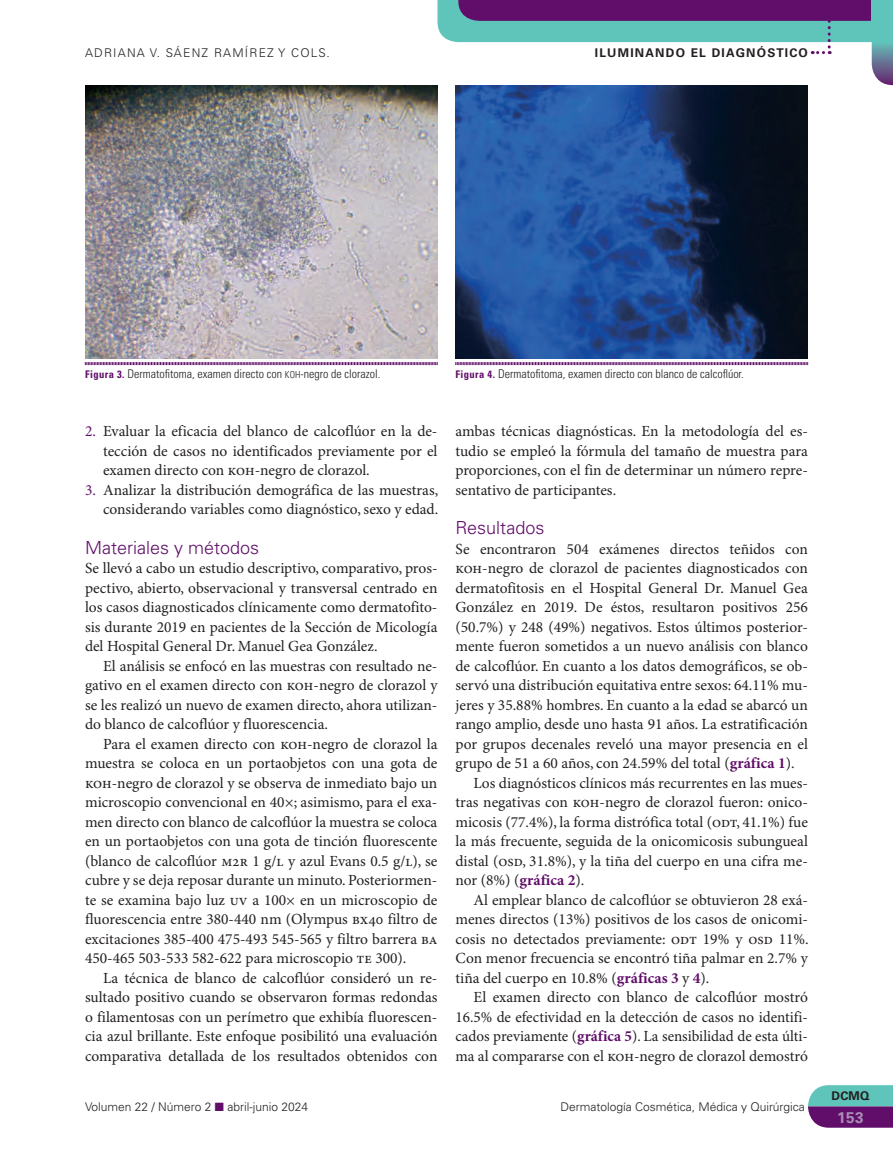
<style>
.page{position:relative;width:893px;height:1149px;background:#fff}
.page>*{position:absolute;margin:0;border:0;box-sizing:border-box;transform-origin:0 0}
.t1{font:300 18px "Univers LT Std";color:#600e69}
.t2{font:15.45px/19.5px "Minion Pro";color:#231f20;text-align:justify}
.t3{font:700 15.45px "Univers LT Std";color:#aa8cb4}
.t4{font:300 condensed 12px "Univers LT Std";color:#231f20}
.t5{font:300 12px "Univers LT Std";color:#231f20}
.t6{font:700 12px "Univers LT Std";letter-spacing:.1em;color:#231f20}
.t7{font:300 12px "Univers LT Std";letter-spacing:.1em;color:#231f20}
.s1{font-weight:700;font-size:10.5px;color:#600e69}
.s2{font-family:"Univers LT Std Light Cn SC800";font-weight:400;font-stretch:normal;font-size:9.6px}
.s3{color:#600e69}
.s4{font-weight:700;color:#600e69}
</style>
<div class="page">
<svg style="left:437px;top:0;width:456px;height:85px"></svg>
<svg style="left:808px;top:1085px;width:85px;height:42px;background:#687297"></svg>
<div style="left:872px;top:0;width:21px;height:42px;background:#5fc4b9"></div>
<svg style="left:85px;top:362px;width:353px;height:3px"></svg>
<svg style="left:455px;top:362px;width:353px;height:3px"></svg>
<img style="left:85px;top:85px;width:352px;height:273px">
<img style="left:455px;top:85px;width:353px;height:273px">
<p class="t7" style="left:85px;top:46px;width:246px">ADRIANA V. SÁENZ RAMÍREZ Y COLS.</p>
<p class="t6" style="left:595px;top:46px;width:215px">ILUMINANDO EL DIAGNÓSTICO</p>
<p class="t4" style="left:85px;top:366px;width:297px"><span class="s1">Figura 3.</span> Dermatofitoma, examen directo con <span class="s2">koh</span>-negro de clorazol.</p>
<p class="t4" style="left:455px;top:366px;width:290px"><span class="s1">Figura 4.</span> Dermatofitoma, examen directo con blanco de calcoflúor.</p>
<p class="t2" style="left:103px;top:422px;width:336px;text-indent:-18px"><span class="s3">2.</span> Evaluar la eficacia del blanco de calcoflúor en la de&shy;tección de casos no identificados previamente por el examen directo con koh-negro de clorazol.</p>
<p class="t2" style="left:85px;top:480px;width:355px;text-align:right"><span class="s3">3.</span> Analizar la distribución demográfica de las muestras, considerando variables como diagnóstico, sexo y edad.</p>
<p class="t1" style="left:85px;top:536px;width:176px">Materiales y métodos</p>
<p class="t2" style="left:85px;top:558px;width:354px">Se llevó a cabo un estudio descriptivo, comparativo, pros&shy;pectivo, abierto, observacional y transversal centrado en los casos diagnosticados clínicamente como dermatofito&shy;sis durante 2019 en pacientes de la Sección de Micología del Hospital General Dr. Manuel Gea González.</p>
<p class="t2" style="left:85px;top:656px;width:354px;text-indent:18px">El análisis se enfocó en las muestras con resultado ne&shy;gativo en el examen directo con koh-negro de clorazol y se les realizó un nuevo de examen directo, ahora utilizan&shy;do blanco de calcoflúor y fluorescencia.</p>
<p class="t2" style="left:85px;top:734px;width:354px;text-indent:18px">Para el examen directo con koh-negro de clorazol la muestra se coloca en un portaobjetos con una gota de koh-negro de clorazol y se observa de inmediato bajo un microscopio convencional en 40×; asimismo, para el exa&shy;men directo con blanco de calcoflúor la muestra se coloca en un portaobjetos con una gota de tinción fluorescente (blanco de calcoflúor m2r 1 g/l y azul Evans 0.5 g/l), se cubre y se deja reposar durante un minuto. Posteriormen&shy;te se examina bajo luz uv a 100× en un microscopio de fluorescencia entre 380-440 nm (Olympus bx40 filtro de excitaciones 385-400 475-493 545-565 y filtro barrera ba 450-465 503-533 582-622 para microscopio te 300).</p>
<p class="t2" style="left:85px;top:968px;width:354px;text-indent:18px">La técnica de blanco de calcoflúor consideró un re&shy;sultado positivo cuando se observaron formas redondas o filamentosas con un perímetro que exhibía fluorescen&shy;cia azul brillante. Este enfoque posibilitó una evaluación comparativa detallada de los resultados obtenidos con</p>
<p class="t5" style="left:85px;top:1099px;width:225px">Volumen 22 / Número 2 <span class="s3">■</span> abril-junio 2024</p>
<p class="t2" style="left:455px;top:422px;width:354px">ambas técnicas diagnósticas. En la metodología del es&shy;tudio se empleó la fórmula del tamaño de muestra para proporciones, con el fin de determinar un número repre&shy;sentativo de participantes.</p>
<p class="t1" style="left:455px;top:516px;width:91px">Resultados</p>
<p class="t2" style="left:455px;top:539px;width:354px">Se encontraron 504 exámenes directos teñidos con</p>
<p class="t2" style="left:455px;top:558px;width:354px">koh-negro de clorazol de pacientes diagnosticados con</p>
<p class="t2" style="left:455px;top:578px;width:354px">dermatofitosis en el Hospital General Dr. Manuel Gea</p>
<p class="t2" style="left:455px;top:597px;width:354px">González en 2019. De éstos, resultaron positivos 256</p>
<p class="t2" style="left:455px;top:617px;width:354px">(50.7%) y 248 (49%) negativos. Estos últimos posterior-</p>
<p class="t2" style="left:455px;top:636px;width:354px">mente fueron sometidos a un nuevo análisis con blanco</p>
<p class="t2" style="left:455px;top:656px;width:354px">de calcoflúor. En cuanto a los datos demográficos, se ob-</p>
<p class="t2" style="left:455px;top:675px;width:354px">servó una distribución equitativa entre sexos: 64.11% mu-</p>
<p class="t2" style="left:455px;top:695px;width:354px">jeres y 35.88% hombres. En cuanto a la edad se abarcó un</p>
<p class="t2" style="left:455px;top:714px;width:354px">rango amplio, desde uno hasta 91 años. La estratificación</p>
<p class="t2" style="left:455px;top:734px;width:354px">por grupos decenales reveló una mayor presencia en el</p>
<p class="t2" style="left:455px;top:753px;width:341px">grupo de 51 a 60 años, con 24.59% del total (<span class="s4">gráfica 1</span>).</p>
<p class="t2" style="left:473px;top:773px;width:336px">Los diagnósticos clínicos más recurrentes en las mues-</p>
<p class="t2" style="left:455px;top:792px;width:354px">tras negativas con koh-negro de clorazol fueron: onico-</p>
<p class="t2" style="left:455px;top:812px;width:354px">micosis (77.4%), la forma distrófica total (odt, 41.1%) fue</p>
<p class="t2" style="left:455px;top:831px;width:354px">la más frecuente, seguida de la onicomicosis subungueal</p>
<p class="t2" style="left:455px;top:851px;width:354px">distal (osd, 31.8%), y la tiña del cuerpo en una cifra me-</p>
<p class="t2" style="left:455px;top:870px;width:130px">nor (8%) (<span class="s4">gráfica 2</span>).</p>
<p class="t2" style="left:473px;top:890px;width:336px">Al emplear blanco de calcoflúor se obtuvieron 28 exá-</p>
<p class="t2" style="left:455px;top:909px;width:354px">menes directos (13%) positivos de los casos de onicomi-</p>
<p class="t2" style="left:455px;top:929px;width:355px">cosis no detectados previamente: odt 19% y osd 11%.</p>
<p class="t2" style="left:455px;top:948px;width:354px">Con menor frecuencia se encontró tiña palmar en 2.7% y</p>
<p class="t2" style="left:455px;top:968px;width:255px">tiña del cuerpo en 10.8% (<span class="s4">gráficas 3</span> y <span class="s4">4</span>).</p>
<p class="t2" style="left:473px;top:987px;width:336px">El examen directo con blanco de calcoflúor mostró</p>
<p class="t2" style="left:455px;top:1007px;width:354px">16.5% de efectividad en la detección de casos no identifi-</p>
<p class="t2" style="left:455px;top:1026px;width:354px">cados previamente (<span class="s4">gráfica 5</span>). La sensibilidad de esta últi-</p>
<p class="t2" style="left:455px;top:1046px;width:354px">ma al compararse con el koh-negro de clorazol demostró</p>
<p class="t5" style="left:560px;top:1098px;width:246px">Dermatología Cosmética, Médica y Quirúrgica</p>
<p class="t6" style="left:831px;top:1088px;width:40px">DCMQ</p>
<p class="t3" style="left:837px;top:1107px;width:28px">153</p>
</div>
